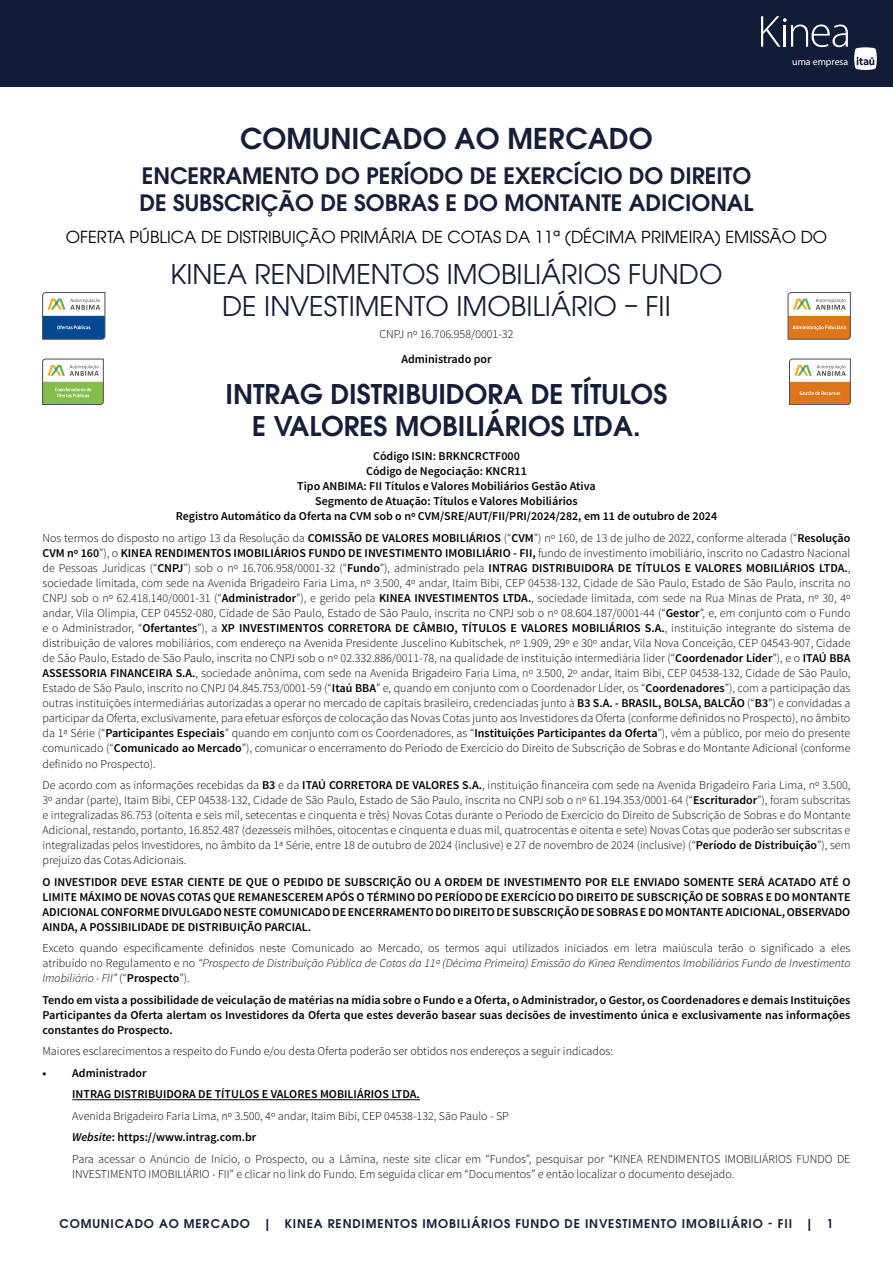
<style>
.page{position:relative;width:893px;height:1263px;background:#fff}
.page>*{position:absolute;margin:0;border:0;box-sizing:border-box;transform-origin:0 0}
.t1{font:600 28.5px "ITC Avant Garde Pro";color:#171e37}
.t2{font:27px/32.4px "ITC Avant Garde Pro";color:#171e37;text-align:center}
.t3{font:600 27px/32.4px "ITC Avant Garde Pro";color:#171e37;text-align:center}
.t4{font:600 22.5px/27px "ITC Avant Garde Pro";color:#171e37}
.t5{font:16.5px "ITC Avant Garde Pro";color:#000}
.t6{font:300 12px/15px "Source Sans Pro";color:#000;text-align:justify}
.t7{font:600 12px/15px "Source Sans Pro";color:#000;text-align:justify}
.t8{font:600 12px "ITC Avant Garde Pro";letter-spacing:.07em;color:#171e37}
.t9{font:9.9px "Myriad Pro";color:#fff}
.s1{font-weight:600}
.s2{font-style:italic}
.s3{font-weight:600;font-style:italic}
</style>
<div class="page">
<div style="left:0;top:0;width:893px;height:86px;background:#111c37"></div>
<svg style="left:761px;top:16px;width:87px;height:31px"></svg>
<svg style="left:854px;top:47px;width:23px;height:23px"></svg>
<hr style="left:72px;top:1099px;width:348px;height:1px;background:#000">
<svg style="left:43px;top:292px;width:62px;height:47px"></svg>
<svg style="left:788px;top:292px;width:62px;height:47px"></svg>
<svg style="left:43px;top:359px;width:60px;height:46px"></svg>
<svg style="left:789px;top:359px;width:61px;height:46px"></svg>
<p class="t9" style="left:792px;top:55px;width:57px">uma empresa</p>
<h1 class="t1" style="left:240px;top:120px;width:414px">COMUNICADO AO MERCADO</h1>
<h3 class="t4" style="left:139px;top:162px;width:616px">ENCERRAMENTO DO PERÍODO DE EXERCÍCIO DO DIREITO<br>DE SUBSCRIÇÃO DE SOBRAS E DO MONTANTE ADICIONAL</h3>
<h3 class="t5" style="left:66px;top:227px;width:763px">OFERTA PÚBLICA DE DISTRIBUIÇÃO PRIMÁRIA DE COTAS DA 11ª (DÉCIMA PRIMEIRA) EMISSÃO DO</h3>
<h2 class="t2" style="left:171px;top:258px;width:553px">KINEA RENDIMENTOS IMOBILIÁRIOS FUNDO<br>DE INVESTIMENTO IMOBILIÁRIO – FII</h2>
<p class="t6" style="left:379px;top:326px;width:135px">CNPJ nº 16.706.958/0001-32</p>
<p class="t7" style="left:401px;top:352px;width:92px">Administrado por</p>
<h2 class="t3" style="left:226px;top:377px;width:443px">INTRAG DISTRIBUIDORA DE TÍTULOS<br>E VALORES MOBILIÁRIOS LTDA.</h2>
<p class="t7" style="left:176px;top:449px;width:543px;text-align:center">Código ISIN: BRKNCRCTF000<br>Código de Negociação: KNCR11<br>Tipo ANBIMA: FII Títulos e Valores Mobiliários Gestão Ativa<br>Segmento de Atuação: Títulos e Valores Mobiliários<br>Registro Automático da Oferta na CVM sob o nº CVM/SRE/AUT/FII/PRI/2024/282, em 11 de outubro de 2024</p>
<p class="t6" style="left:43px;top:530px;width:809px">Nos termos do disposto no artigo 13 da Resolução da <span class="s1">COMISSÃO DE VALORES MOBILIÁRIOS</span> (“<span class="s1">CVM</span>”) nº 160, de 13 de julho de 2022, conforme alterada (“<span class="s1">Resolução CVM nº 160</span>”), o <span class="s1">KINEA RENDIMENTOS IMOBILIÁRIOS FUNDO DE INVESTIMENTO IMOBILIÁRIO - FII,</span> fundo de investimento imobiliário, inscrito no Cadastro Nacional de Pessoas Jurídicas (“<span class="s1">CNPJ</span>”) sob o nº 16.706.958/0001-32 (“<span class="s1">Fundo</span>”), administrado pela <span class="s1">INTRAG DISTRIBUIDORA DE TÍTULOS E VALORES MOBILIÁRIOS LTDA.</span>, sociedade limitada, com sede na Avenida Brigadeiro Faria Lima, nº 3.500, 4º andar, Itaim Bibi, CEP 04538-132, Cidade de São Paulo, Estado de São Paulo, inscrita no CNPJ sob o nº 62.418.140/0001-31 (“<span class="s1">Administrador</span>”), e gerido pela <span class="s1">KINEA INVESTIMENTOS LTDA.</span>, sociedade limitada, com sede na Rua Minas de Prata, nº 30, 4º andar, Vila Olímpia, CEP 04552-080, Cidade de São Paulo, Estado de São Paulo, inscrita no CNPJ sob o nº 08.604.187/0001-44 (“<span class="s1">Gestor</span>”, e, em conjunto com o Fundo e o Administrador, “<span class="s1">Ofertantes</span>”), a <span class="s1">XP INVESTIMENTOS CORRETORA DE CÂMBIO, TÍTULOS E VALORES MOBILIÁRIOS S.A.</span>, instituição integrante do sistema de distribuição de valores mobiliários, com endereço na Avenida Presidente Juscelino Kubitschek, nº 1.909, 29º e 30º andar, Vila Nova Conceição, CEP 04543-907, Cidade de São Paulo, Estado de São Paulo, inscrita no CNPJ sob o nº 02.332.886/0011-78, na qualidade de instituição intermediária líder (“<span class="s1">Coordenador Líder</span>”), e o <span class="s1">ITAÚ BBA ASSESSORIA FINANCEIRA S.A.</span>, sociedade anônima, com sede na Avenida Brigadeiro Faria Lima, nº 3.500, 2º andar, Itaim Bibi, CEP 04538-132, Cidade de São Paulo, Estado de São Paulo, inscrito no CNPJ 04.845.753/0001-59 (“<span class="s1">Itaú BBA</span>” e, quando em conjunto com o Coordenador Líder, os “<span class="s1">Coordenadores</span>”), com a participação das outras instituições intermediárias autorizadas a operar no mercado de capitais brasileiro, credenciadas junto à <span class="s1">B3 S.A. - BRASIL, BOLSA, BALCÃO</span> (“<span class="s1">B3</span>”) e convidadas a participar da Oferta, exclusivamente, para efetuar esforços de colocação das Novas Cotas junto aos Investidores da Oferta (conforme definidos no Prospecto), no âmbito da 1ª Série (“<span class="s1">Participantes Especiais</span>” quando em conjunto com os Coordenadores, as “<span class="s1">Instituições Participantes da Oferta</span>”), vêm a público, por meio do presente comunicado (“<span class="s1">Comunicado ao Mercado</span>”), comunicar o encerramento do Período de Exercício do Direito de Subscrição de Sobras e do Montante Adicional (conforme definido no Prospecto).</p>
<p class="t6" style="left:43px;top:777px;width:809px">De acordo com as informações recebidas da <span class="s1">B3</span> e da <span class="s1">ITAÚ CORRETORA DE VALORES S.A.</span>, instituição financeira com sede na Avenida Brigadeiro Faria Lima, nº 3.500, 3º andar (parte), Itaim Bibi, CEP 04538-132, Cidade de São Paulo, Estado de São Paulo, inscrita no CNPJ sob o nº 61.194.353/0001-64 (“<span class="s1">Escriturador</span>”), foram subscritas e integralizadas 86.753 (oitenta e seis mil, setecentas e cinquenta e três) Novas Cotas durante o Período de Exercício do Direito de Subscrição de Sobras e do Montante Adicional, restando, portanto, 16.852.487 (dezesseis milhões, oitocentas e cinquenta e duas mil, quatrocentas e oitenta e sete) Novas Cotas que poderão ser subscritas e integralizadas pelos Investidores, no âmbito da 1ª Série, entre 18 de outubro de 2024 (inclusive) e 27 de novembro de 2024 (inclusive) (“<span class="s1">Período de Distribuição</span>”), sem prejuízo das Cotas Adicionais.</p>
<p class="t7" style="left:43px;top:874px;width:809px">O INVESTIDOR DEVE ESTAR CIENTE DE QUE O PEDIDO DE SUBSCRIÇÃO OU A ORDEM DE INVESTIMENTO POR ELE ENVIADO SOMENTE SERÁ ACATADO ATÉ O LIMITE MÁXIMO DE NOVAS COTAS QUE REMANESCEREM APÓS O TÉRMINO DO PERÍODO DE EXERCÍCIO DO DIREITO DE SUBSCRIÇÃO DE SOBRAS E DO MONTANTE ADICIONAL CONFORME DIVULGADO NESTE COMUNICADO DE ENCERRAMENTO DO DIREITO DE SUBSCRIÇÃO DE SOBRAS E DO MONTANTE ADICIONAL, OBSERVADO AINDA, A POSSIBILIDADE DE DISTRIBUIÇÃO PARCIAL.</p>
<p class="t6" style="left:43px;top:941px;width:809px">Exceto quando especificamente definidos neste Comunicado ao Mercado, os termos aqui utilizados iniciados em letra maiúscula terão o significado a eles atribuído no Regulamento e no <span class="s2">“Prospecto de Distribuição Pública de Cotas da 11ª (Décima Primeira) Emissão do Kinea Rendimentos Imobiliários Fundo de Investimento Imobiliário - FII”</span> (“<span class="s1">Prospecto</span>”).</p>
<p class="t7" style="left:43px;top:993px;width:809px">Tendo em vista a possibilidade de veiculação de matérias na mídia sobre o Fundo e a Oferta, o Administrador, o Gestor, os Coordenadores e demais Instituições Participantes da Oferta alertam os Investidores da Oferta que estes deverão basear suas decisões de investimento única e exclusivamente nas informações constantes do Prospecto.</p>
<p class="t6" style="left:43px;top:1044px;width:572px">Maiores esclarecimentos a respeito do Fundo e/ou desta Oferta poderão ser obtidos nos endereços a seguir indicados:</p>
<p class="t7" style="left:72px;top:1062px;width:349px;line-height:21.5px;text-indent:-30px">• Administrador<br>INTRAG DISTRIBUIDORA DE TÍTULOS E VALORES MOBILIÁRIOS LTDA.</p>
<p class="t6" style="left:72px;top:1105px;width:780px;line-height:21.5px;text-align:left">Avenida Brigadeiro Faria Lima, nº 3.500, 4º andar, Itaim Bibi, CEP 04538-132, São Paulo - SP<br><span class="s3">Website</span><span class="s1">: https://www.intrag.com.br<br></span>Para acessar o Anúncio de Início, o Prospecto, ou a Lâmina, neste site clicar em “Fundos”, pesquisar por “KINEA RENDIMENTOS IMOBILIÁRIOS FUNDO DE</p>
<p class="t6" style="left:72px;top:1166px;width:663px">INVESTIMENTO IMOBILIÁRIO - FII” e clicar no link do Fundo. Em seguida clicar em “Documentos” e então localizar o documento desejado.</p>
<p class="t8" style="left:60px;top:1215px;width:775px">COMUNICADO AO MERCADO | KINEA RENDIMENTOS IMOBILIÁRIOS FUNDO DE INVESTIMENTO IMOBILIÁRIO - FII | 1</p>
</div>
